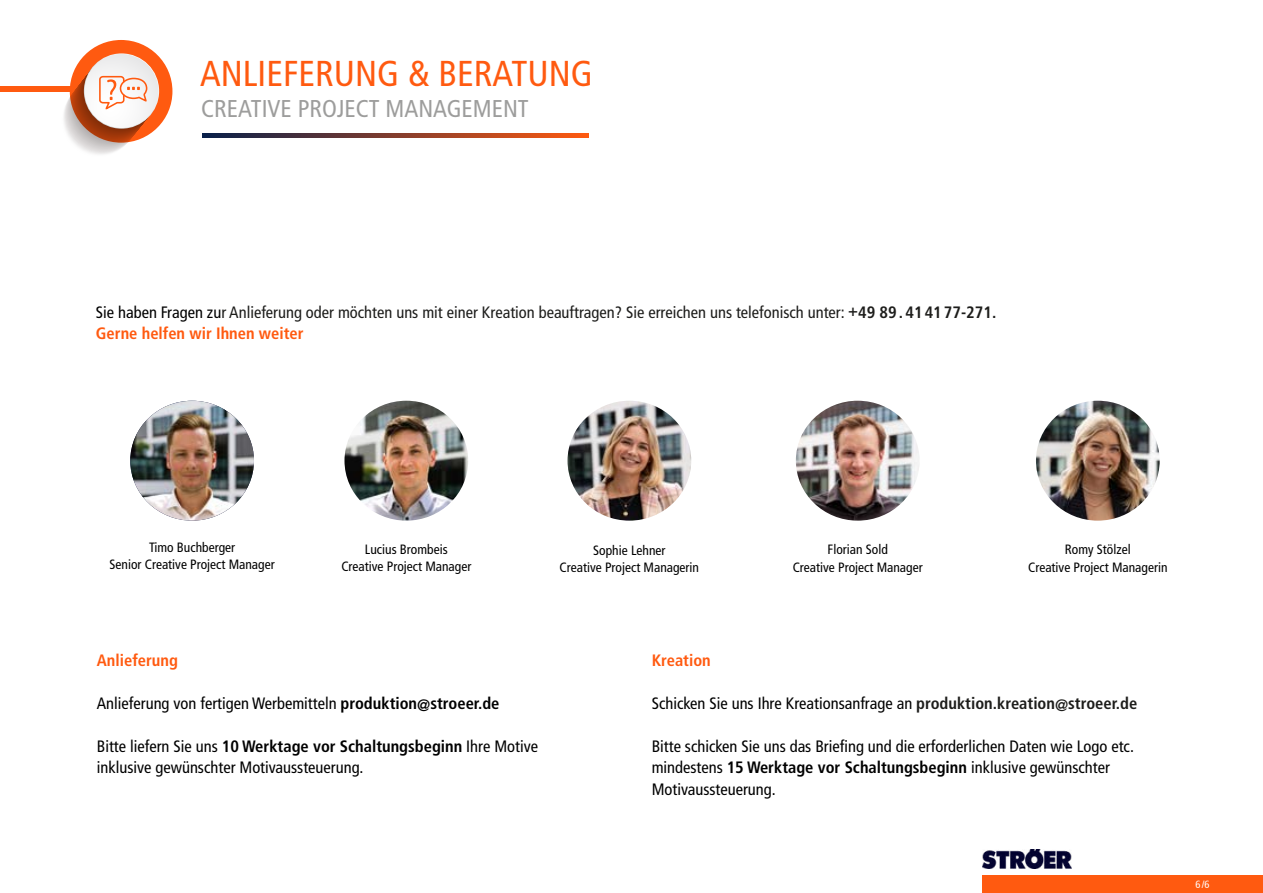
<style>
.page{position:relative;width:1263px;height:893px;background:#fff}
.page>*{position:absolute;margin:0;border:0;box-sizing:border-box;transform-origin:0 0}
.t1{font:condensed 36px "Frutiger LT Std";color:#ff5a10}
.t2{font:condensed 24.3px "Frutiger LT Std";color:#9d9d9c}
.t3{font:condensed 16.5px/21.5px "Frutiger LT Std";color:#000}
.t4{font:condensed 16.5px/21.5px "Frutiger LT Std";color:#1d1d1b}
.t5{font:700 condensed 16.5px "Frutiger LT Std";color:#ff5a10}
.t6{font:condensed 13.5px/17.5px "Frutiger LT Std";color:#000;text-align:center}
.t7{font:condensed 10.5px "Stroeer Frutiger";color:#fff}
.s1{color:#000}
.s2{font-weight:700}
.s3{font-weight:700;color:#ff5a10}
.s4{font-weight:700;color:#1d1d1b}
</style>
<div class="page">
<div style="left:982px;top:876px;width:281px;height:17px;background:#ff5a10"></div>
<img style="left:982px;top:850px;width:89px;height:19px">
<div style="left:0;top:86px;width:72px;height:5px;background:#ff5a10"></div>
<svg style="left:70px;top:40px;width:102px;height:103px;background:#df5010"></svg>
<svg style="left:84px;top:53px;width:75px;height:76px"></svg>
<div style="left:85px;top:54px;width:73px;height:74px;background:#f1f1f2;border-radius:37px"></div>
<svg style="left:98px;top:75px;width:50px;height:40px"></svg>
<svg style="left:203px;top:134px;width:386px;height:3px"></svg>
<img style="left:344px;top:401px;width:124px;height:120px">
<img style="left:130px;top:401px;width:124px;height:120px">
<img style="left:567px;top:401px;width:124px;height:120px">
<img style="left:796px;top:401px;width:123px;height:120px">
<img style="left:1036px;top:401px;width:124px;height:120px">
<h1 class="t1" style="left:200px;top:52px;width:394px">ANLIEFERUNG &amp; BERATUNG</h1>
<h2 class="t2" style="left:201px;top:95px;width:329px">CREATIVE PROJECT MANAGEMENT</h2>
<p class="t4" style="left:96px;top:301px;width:902px"><span class="s1">Sie haben Fragen zu</span>r Anlieferung oder möchten uns mit einer Kreation beauftragen? Sie erreichen uns telefonisch unter: <span class="s2">+49 89. 414177-271.<br></span><span class="s3">Gerne helfen wir Ihnen weiter</span></p>
<p class="t6" style="left:110px;top:538px;width:167px">Timo Buchberger<br>Senior Creative Project Manager</p>
<p class="t6" style="left:560px;top:541px;width:141px">Sophie Lehner<br>Creative Project Managerin</p>
<p class="t6" style="left:793px;top:541px;width:131px">Florian Sold<br>Creative Project Manager</p>
<p class="t6" style="left:1028px;top:541px;width:141px">Romy Stölzel<br>Creative Project Managerin</p>
<p class="t6" style="left:341px;top:540px;width:131px">Lucius Brombeis<br>Creative Project Manager</p>
<p class="t5" style="left:97px;top:651px;width:83px">Anlieferung</p>
<p class="t3" style="left:97px;top:693px;width:404px">Anlieferung von fertigen Werbemitteln <span class="s2">produktion@stroeer.de</span></p>
<p class="t3" style="left:97px;top:736px;width:443px">Bitte liefern Sie uns <span class="s2">10 Werktage vor Schaltungsbeginn</span> Ihre Motive inklusive gewünschter Motivaussteuerung.</p>
<p class="t5" style="left:652px;top:651px;width:61px">Kreation</p>
<p class="t3" style="left:652px;top:693px;width:487px">Schicken Sie uns Ihre Kreationsanfrage an <span class="s4">produktion.kreation@stroeer.de</span></p>
<p class="t3" style="left:652px;top:736px;width:484px">Bitte schicken Sie uns das Briefing und die erforderlichen Daten wie Logo etc. mindestens <span class="s2">15 Werktage vor Schaltungsbeginn</span> inklusive gewünschter<br>Motivaussteuerung.</p>
<p class="t7" style="left:1195px;top:878px;width:16px">6/6</p>
</div>
